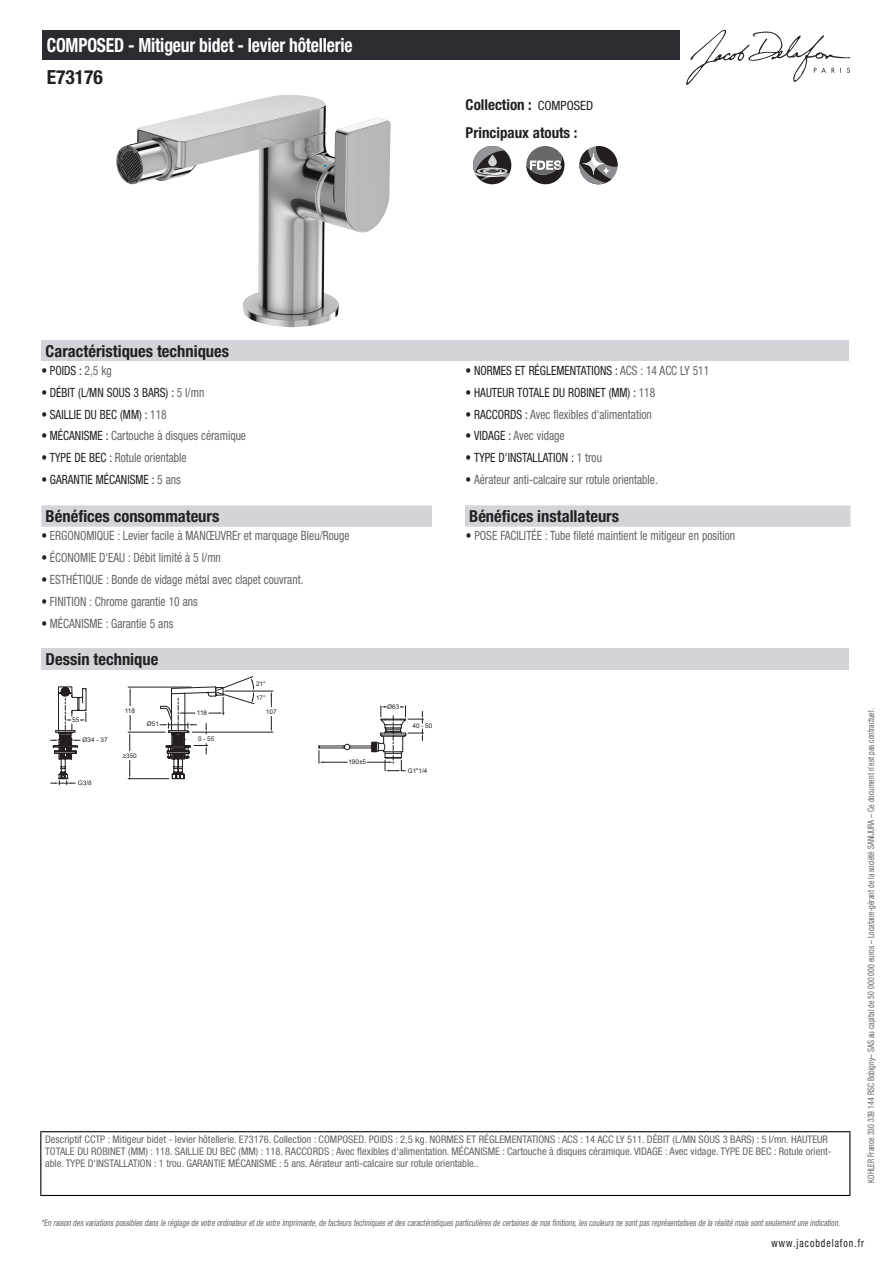
<style>
.page{position:relative;width:893px;height:1263px;background:#fff}
.page>*{position:absolute;margin:0;border:0;box-sizing:border-box;transform-origin:0 0}
.t1{font:700 condensed 19.5px "Helvetica Neue LT Std";letter-spacing:-.01em;color:#fff;scale:.9 1}
.t2{font:700 condensed 19.5px "Helvetica Neue LT Std";color:#231f20}
.t3{font:700 condensed 16.5px "Helvetica Neue LT Std";color:#231f20}
.t4{font:700 condensed 15px/27.8px "Helvetica Neue LT Std";color:#231f20}
.t5{font:condensed 12.75px "Helvetica Neue LT Std";color:#626568;scale:.9 1}
.t6{font:condensed 12.75px "Helvetica Neue LT Std";color:#231f20;scale:.9 1}
.t7{font:condensed 11.25px "Helvetica Neue LT Std";letter-spacing:.1em;color:#231f20;scale:.87 1}
.t8{font:condensed 10.5px/12px "Helvetica Neue LT Std";color:#626568}
.t9{font:italic condensed 9px "Helvetica Neue LT Std";color:#626568;scale:.87 1}
.t10{font:condensed 9px "Helvetica Neue LT Std";color:#626568;scale:.87 1}
.t11{font:6.45px "Arial";color:#231f20}
.s1{font-weight:400;font-size:12.75px}
.s2{color:#626568}
.s3{color:#231f20}
</style>
<div class="page">
<svg style="left:686px;top:30px;width:164px;height:55px"></svg>
<img style="left:116px;top:95px;width:275px;height:233px">
<div style="left:473px;top:146px;width:38px;height:38px;background:#231f20;border-radius:50%"></div>
<svg style="left:473px;top:146px;width:36px;height:35px"></svg>
<svg style="left:526px;top:146px;width:38px;height:38px"></svg>
<svg style="left:579px;top:146px;width:39px;height:38px"></svg>
<div style="left:41px;top:340px;width:808px;height:21px;background:#d3d4da"></div>
<svg style="left:41px;top:505px;width:809px;height:22px;background:#d4d5db"></svg>
<div style="left:432px;top:505px;width:33px;height:22px;background:#fff"></div>
<div style="left:41px;top:649px;width:808px;height:21px;background:#d3d4da"></div>
<svg style="left:50px;top:676px;width:223px;height:109px"></svg>
<svg style="left:318px;top:706px;width:105px;height:65px"></svg>
<div style="left:43px;top:30px;width:637px;height:30px;background:#2a2c32"></div>
<hr style="left:40px;top:1131px;width:810px;height:1px;background:#040503">
<hr style="left:40px;top:1132px;width:1px;height:63px;background:#040503">
<hr style="left:849px;top:1132px;width:1px;height:63px;background:#040503">
<hr style="left:40px;top:1195px;width:810px;height:1px;background:#040503">
<h1 class="t1" style="left:47px;top:33px;width:341px">COMPOSED - Mitigeur bidet - levier hôtellerie</h1>
<h1 class="t2" style="left:47px;top:65px;width:58px">E73176</h1>
<h3 class="t4" style="left:466px;top:90px;width:129px">Collection : <span class="s1">COMPOSED<br></span>Principaux atouts :</h3>
<h2 class="t3" style="left:46px;top:341px;width:185px">Caractéristiques techniques</h2>
<p class="t6" style="left:41px;top:363px;width:80px">• POIDS : <span class="s2">2,5 kg</span></p>
<p class="t6" style="left:466px;top:363px;width:272px">• NORMES ET RÉGLEMENTATIONS : <span class="s2">ACS : 14 ACC LY 511</span></p>
<p class="t6" style="left:41px;top:385px;width:183px">• DÉBIT (L/MN SOUS 3 BARS) : <span class="s2">5 l/mn</span></p>
<p class="t6" style="left:466px;top:385px;width:212px">• HAUTEUR TOTALE DU ROBINET (MM) : <span class="s2">118</span></p>
<p class="t6" style="left:41px;top:407px;width:141px">• SAILLIE DU BEC (MM) : <span class="s2">118</span></p>
<p class="t5" style="left:466px;top:407px;width:208px"><span class="s3">• RACCORDS :</span> Avec flexibles d'alimentation</p>
<p class="t5" style="left:41px;top:428px;width:229px"><span class="s3">• MÉCANISME :</span> Cartouche à disques céramique</p>
<p class="t5" style="left:466px;top:428px;width:112px"><span class="s3">• VIDAGE :</span> Avec vidage</p>
<p class="t5" style="left:41px;top:450px;width:163px"><span class="s3">• TYPE DE BEC :</span> Rotule orientable</p>
<p class="t6" style="left:466px;top:450px;width:153px">• TYPE D'INSTALLATION : <span class="s2">1 trou</span></p>
<p class="t6" style="left:41px;top:472px;width:156px">• GARANTIE MÉCANISME : <span class="s2">5 ans</span></p>
<p class="t5" style="left:466px;top:472px;width:215px"><span class="s3">•</span> Aérateur anti-calcaire sur rotule orientable.</p>
<h2 class="t3" style="left:46px;top:506px;width:175px">Bénéfices consommateurs</h2>
<h2 class="t3" style="left:469px;top:506px;width:151px">Bénéfices installateurs</h2>
<p class="t5" style="left:41px;top:528px;width:344px"><span class="s3">•</span> ERGONOMIQUE : Levier facile à MANŒUVREr et marquage Bleu/Rouge</p>
<p class="t5" style="left:466px;top:528px;width:301px"><span class="s3">•</span> POSE FACILITÉE : Tube fileté maintient le mitigeur en position</p>
<p class="t5" style="left:41px;top:550px;width:201px"><span class="s3">•</span> ÉCONOMIE D'EAU : Débit limité à 5 l/mn</p>
<p class="t5" style="left:41px;top:572px;width:293px"><span class="s3">•</span> ESTHÉTIQUE : Bonde de vidage métal avec clapet couvrant.</p>
<p class="t5" style="left:41px;top:594px;width:175px"><span class="s3">•</span> FINITION : Chrome garantie 10 ans</p>
<p class="t5" style="left:41px;top:616px;width:148px"><span class="s3">•</span> MÉCANISME : Garantie 5 ans</p>
<h2 class="t3" style="left:46px;top:649px;width:114px">Dessin technique</h2>
<p class="t11" style="left:72px;top:716px;width:9px">55</p>
<p class="t11" style="left:83px;top:735px;width:26px">Ø34 - 37</p>
<p class="t11" style="left:125px;top:706px;width:12px">118</p>
<p class="t11" style="left:147px;top:720px;width:14px">Ø51</p>
<p class="t11" style="left:123px;top:751px;width:16px">≥350</p>
<p class="t11" style="left:197px;top:709px;width:12px">118</p>
<p class="t11" style="left:198px;top:735px;width:18px">0 - 55</p>
<p class="t11" style="left:256px;top:679px;width:11px">21°</p>
<p class="t11" style="left:256px;top:694px;width:11px">17°</p>
<p class="t11" style="left:266px;top:707px;width:12px">107</p>
<p class="t11" style="left:348px;top:758px;width:19px">190±5</p>
<p class="t11" style="left:387px;top:703px;width:14px">Ø63</p>
<p class="t11" style="left:412px;top:722px;width:21px">40 - 50</p>
<p class="t11" style="left:408px;top:766px;width:21px">G1"1/4</p>
<p class="t8" style="left:45px;top:1134px;width:788px">Descriptif CCTP : Mitigeur bidet - levier hôtellerie. E73176. Collection : COMPOSED. POIDS : 2,5 kg. NORMES ET RÉGLEMENTATIONS : ACS : 14 ACC LY 511. DÉBIT (L/MN SOUS 3 BARS) : 5 l/mn. HAUTEUR<br>TOTALE DU ROBINET (MM) : 118. SAILLIE DU BEC (MM) : 118. RACCORDS : Avec flexibles d'alimentation. MÉCANISME : Cartouche à disques céramique. VIDAGE : Avec vidage. TYPE DE BEC : Rotule orient&shy;able. TYPE D'INSTALLATION : 1 trou. GARANTIE MÉCANISME : 5 ans. Aérateur anti-calcaire sur rotule orientable..</p>
<p class="t10" style="left:866px;top:1183px;width:547px;rotate:-90deg">KOHLER France 330 339 144 RSC Bobigny– SAS au capital de 50 000 000 euros – Locataire-gérant de la société SANIJURA – Ce document n’est pas contractuel.</p>
<p class="t9" style="left:41px;top:1217px;width:922px">*En raison desvariationspossiblesdansle réglage de votre ordinateuretde votre imprimante,de facteurstechniquesetdescaractéristiquesparticulièresde certainesde nosfinitions,lescouleursne sontpasreprésentativesde la réalité maissontseulementune indication.</p>
<p class="t7" style="left:772px;top:1237px;width:108px">www.jacobdelafon.fr</p>
</div>
